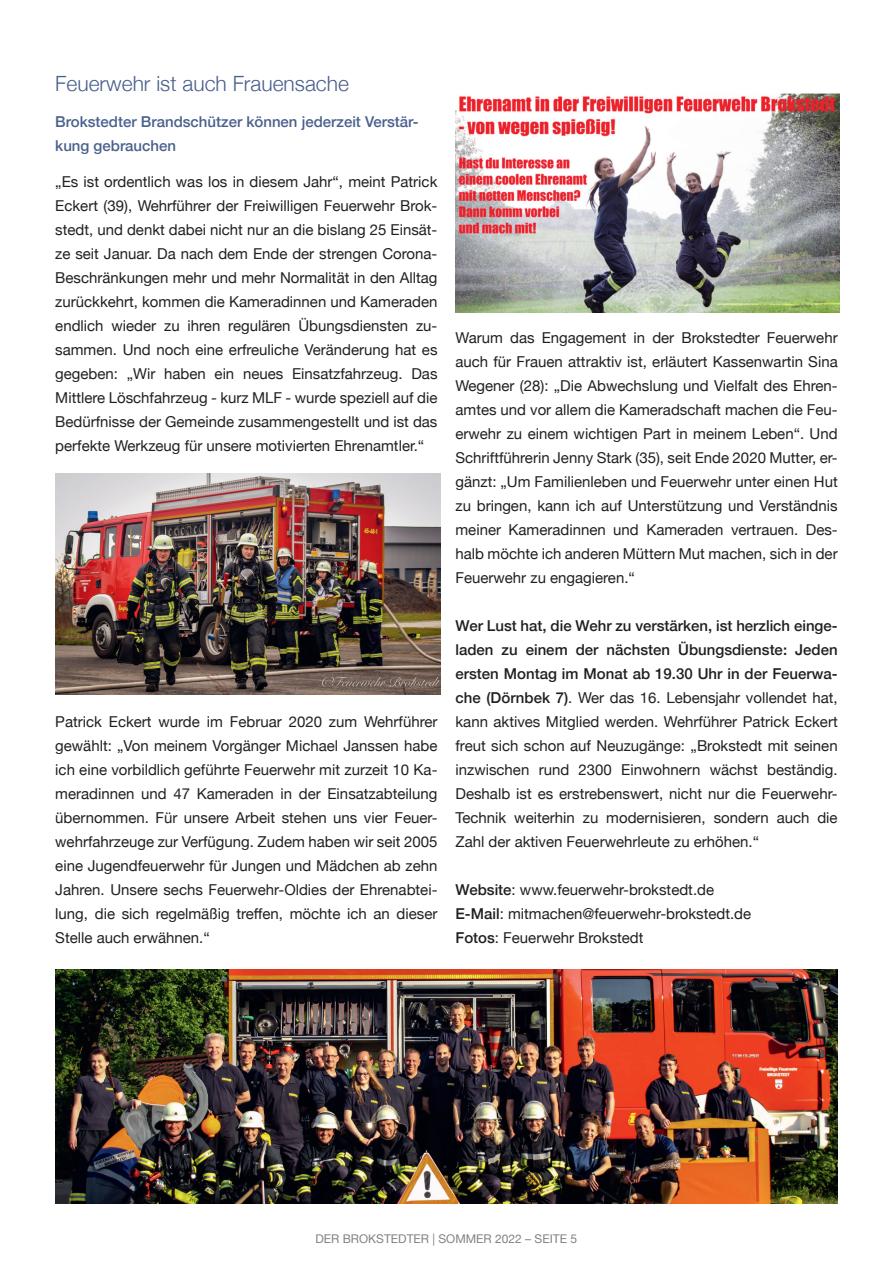
<style>
.page{position:relative;width:893px;height:1263px;background:#fff}
.page>*{position:absolute;margin:0;border:0;box-sizing:border-box;transform-origin:0 0}
.t1{font:300 21px "Helvetica Neue";color:#4a5e8d}
.t2{font:15px/24px "Helvetica Neue";color:#231f20;text-align:justify}
.t3{font:500 15px/24px "Helvetica Neue";color:#4a608e}
.t4{font:12px "Helvetica Neue";color:#808285}
.s1{font-weight:500}
</style>
<div class="page">
<img style="left:455px;top:93px;width:385px;height:220px">
<img style="left:55px;top:474px;width:385px;height:220px">
<img style="left:55px;top:970px;width:783px;height:233px">
<h1 class="t1" style="left:55px;top:66px;width:295px">Feuerwehr ist auch Frauensache</h1>
<p class="t3" style="left:55px;top:108px;width:365px">Brokstedter Brandschützer können jederzeit Verstär&shy;kung gebrauchen</p>
<p class="t2" style="left:55px;top:170px;width:384px">„Es ist ordentlich was los in diesem Jahr“, meint Patrick Eckert (39), Wehrführer der Freiwilligen Feuerwehr Brok&shy;stedt, und denkt dabei nicht nur an die bislang 25 Einsät&shy;ze seit Januar. Da nach dem Ende der strengen Corona-Beschränkungen mehr und mehr Normalität in den Alltag zurückkehrt, kommen die Kameradinnen und Kameraden endlich wieder zu ihren regulären Übungsdiensten zu&shy;sammen. Und noch eine erfreuliche Veränderung hat es gegeben: „Wir haben ein neues Einsatzfahrzeug. Das Mittlere Löschfahrzeug - kurz MLF - wurde speziell auf die Bedürfnisse der Gemeinde zusammengestellt und ist das perfekte Werkzeug für unsere motivierten Ehrenamtler.“</p>
<p class="t2" style="left:55px;top:710px;width:384px">Patrick Eckert wurde im Februar 2020 zum Wehrführer gewählt: „Von meinem Vorgänger Michael Janssen habe ich eine vorbildlich geführte Feuerwehr mit zurzeit 10 Ka&shy;meradinnen und 47 Kameraden in der Einsatzabteilung übernommen. Für unsere Arbeit stehen uns vier Feuer&shy;wehrfahrzeuge zur Verfügung. Zudem haben wir seit 2005 eine Jugendfeuerwehr für Jungen und Mädchen ab zehn Jahren. Unsere sechs Feuerwehr-Oldies der Ehrenabtei&shy;lung, die sich regelmäßig treffen, möchte ich an dieser Stelle auch erwähnen.“</p>
<p class="t2" style="left:455px;top:326px;width:384px">Warum das Engagement in der Brokstedter Feuerwehr auch für Frauen attraktiv ist, erläutert Kassenwartin Sina Wegener (28): „Die Abwechslung und Vielfalt des Ehren&shy;amtes und vor allem die Kameradschaft machen die Feu&shy;erwehr zu einem wichtigen Part in meinem Leben“. Und Schriftführerin Jenny Stark (35), seit Ende 2020 Mutter, er&shy;gänzt: „Um Familienleben und Feuerwehr unter einen Hut zu bringen, kann ich auf Unterstützung und Verständnis meiner Kameradinnen und Kameraden vertrauen. Des&shy;halb möchte ich anderen Müttern Mut machen, sich in der Feuerwehr zu engagieren.“</p>
<p class="t2" style="left:455px;top:614px;width:384px"><span class="s1">Wer Lust hat, die Wehr zu verstärken, ist herzlich einge&shy;laden zu einem der nächsten Übungsdienste: Jeden ersten Montag im Monat ab 19.30 Uhr in der Feuerwa&shy;che (Dörnbek 7)</span>. Wer das 16. Lebensjahr vollendet hat, kann aktives Mitglied werden. Wehrführer Patrick Eckert freut sich schon auf Neuzugänge: „Brokstedt mit seinen inzwischen rund 2300 Einwohnern wächst beständig.<br>Deshalb ist es erstrebenswert, nicht nur die Feuerwehr-Technik weiterhin zu modernisieren, sondern auch die Zahl der aktiven Feuerwehrleute zu erhöhen.“</p>
<p class="t2" style="left:455px;top:878px;width:297px;text-align:left"><span class="s1">Website</span>: www.feuerwehr-brokstedt.de<br><span class="s1">E-Mail</span>: mitmachen@feuerwehr-brokstedt.de<br><span class="s1">Fotos</span>: Feuerwehr Brokstedt</p>
<p class="t4" style="left:315px;top:1230px;width:263px">DER BROKSTEDTER | SOMMER 2022 – SEITE 5</p>
</div>
